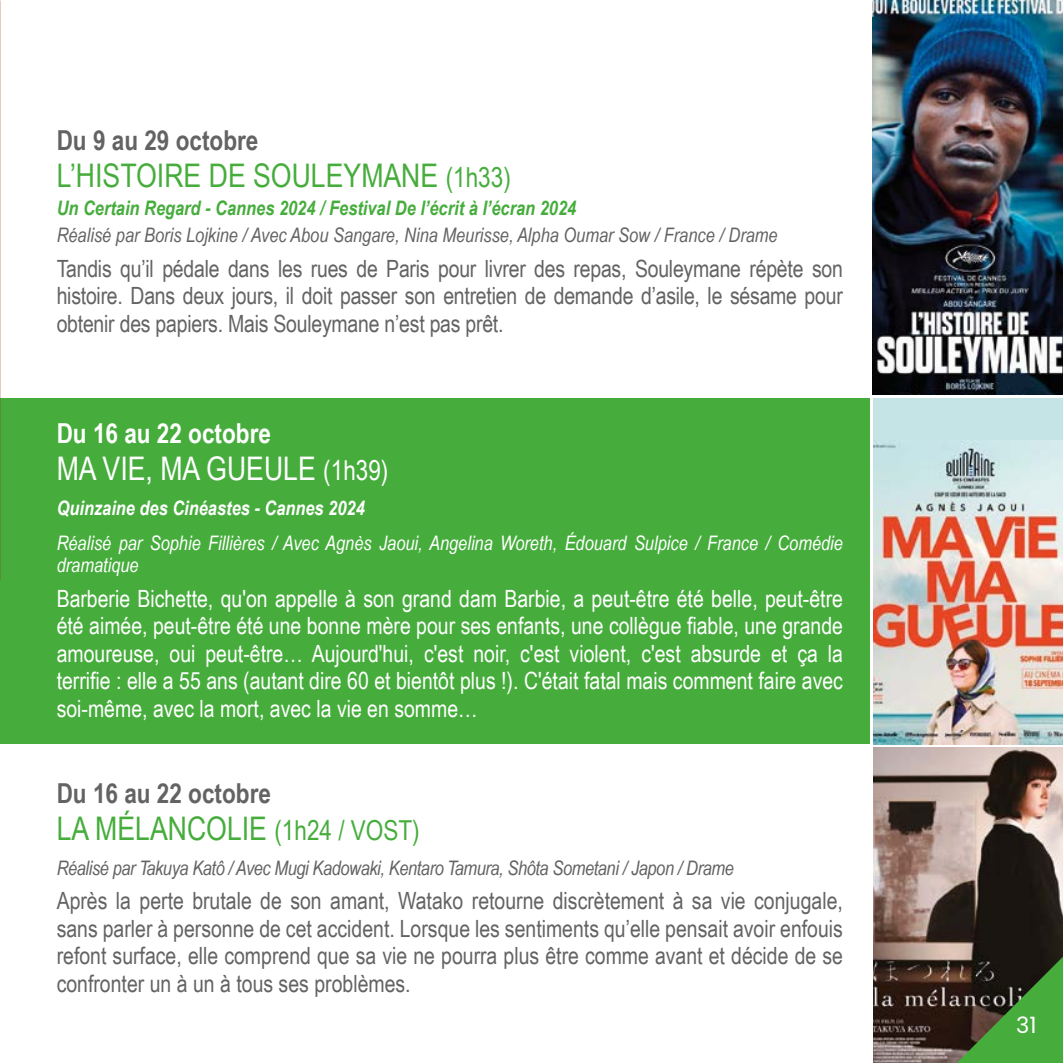
<style>
.page{position:relative;width:1063px;height:1063px;background:#fff}
.page>*{position:absolute;margin:0;border:0;box-sizing:border-box;transform-origin:0 0}
.t1{font:32.5px "Arial Narrow";color:#46ad3c}
.t2{font:32.5px "Arial Narrow";color:#fff}
.t3{font:700 27.5px "Arial Narrow";color:#646363}
.t4{font:700 27.5px "Arial Narrow";color:#fff}
.t5{font:23.75px/27.5px "Arial Narrow";letter-spacing:-.005em;color:#646363;text-align:justify}
.t6{font:23.75px/27.5px "Arial Narrow";color:#fff;text-align:justify}
.t7{font:22.5px "Poppins";color:#fff}
.t8{font:italic 20px/22.5px "Arial Narrow";color:#fff}
.t9{font:italic 20px "Arial Narrow";color:#646363}
.t10{font:italic 20px "Arial Narrow";letter-spacing:-.02em;color:#646363}
.t11{font:italic 700 20px "Arial Narrow";color:#46ad3c}
.t12{font:italic 700 20px "Arial Narrow";color:#fff}
.s1{font-size:27.5px}
</style>
<div class="page">
<img style="left:873px;top:748px;width:190px;height:315px">
<div style="left:0;top:398px;width:869px;height:346px;background:#46ad3c"></div>
<img style="left:873px;top:0;width:190px;height:395px">
<div style="left:873px;top:398px;width:190px;height:346px;background:#c4e4e5"></div>
<img style="left:873px;top:440px;width:190px;height:304px">
<svg style="left:957px;top:957px;width:106px;height:106px;background:#3c692e"></svg>
<img style="left:0;top:0;width:1px;height:580px">
<p class="t3" style="left:57px;top:119px;width:203px">Du 9 au 29 octobre</p>
<h1 class="t1" style="left:57px;top:152px;width:456px">L’HISTOIRE DE SOULEYMANE <span class="s1">(1h33)</span></h1>
<p class="t11" style="left:57px;top:192px;width:521px">Un Certain Regard - Cannes 2024 / Festival De l’écrit à l’écran 2024</p>
<p class="t9" style="left:57px;top:221px;width:723px">Réalisé par Boris Lojkine / Avec Abou Sangare, Nina Meurisse, Alpha Oumar Sow / France / Drame</p>
<p class="t5" style="left:57px;top:254px;width:788px">Tandis qu’il pédale dans les rues de Paris pour livrer des repas, Souleymane répète son histoire. Dans deux jours, il doit passer son entretien de demande d’asile, le sésame pour obtenir des papiers. Mais Souleymane n’est pas prêt.</p>
<p class="t4" style="left:57px;top:412px;width:216px">Du 16 au 22 octobre</p>
<h1 class="t2" style="left:57px;top:445px;width:333px">MA VIE, MA GUEULE <span class="s1">(1h39)</span></h1>
<p class="t12" style="left:57px;top:493px;width:310px">Quinzaine des Cinéastes - Cannes 2024</p>
<p class="t8" style="left:57px;top:531px;width:788px">Réalisé par Sophie Fillières / Avec Agnès Jaoui, Angelina Woreth, Édouard Sulpice / France / Comédie dramatique</p>
<p class="t6" style="left:57px;top:584px;width:788px">Barberie Bichette, qu'on appelle à son grand dam Barbie, a peut-être été belle, peut-être été aimée, peut-être été une bonne mère pour ses enfants, une collègue fiable, une grande amoureuse, oui peut-être… Aujourd'hui, c'est noir, c'est violent, c'est absurde et ça la terrifie : elle a 55 ans (autant dire 60 et bientôt plus !). C'était fatal mais comment faire avec soi-même, avec la mort, avec la vie en somme…</p>
<p class="t3" style="left:57px;top:772px;width:216px">Du 16 au 22 octobre</p>
<h1 class="t1" style="left:57px;top:805px;width:365px">LA MÉLANCOLIE <span class="s1">(1h24 / VOST)</span></h1>
<p class="t10" style="left:57px;top:854px;width:679px">Réalisé par Takuya Katô / Avec Mugi Kadowaki, Kentaro Tamura, Shôta Sometani / Japon / Drame</p>
<p class="t5" style="left:57px;top:886px;width:788px">Après la perte brutale de son amant, Watako retourne discrètement à sa vie conjugale, sans parler à personne de cet accident. Lorsque les sentiments qu’elle pensait avoir enfouis refont surface, elle comprend que sa vie ne pourra plus être comme avant et décide de se confronter un à un à tous ses problèmes.</p>
<p class="t7" style="left:1016px;top:1012px;width:22px">31</p>
</div>
